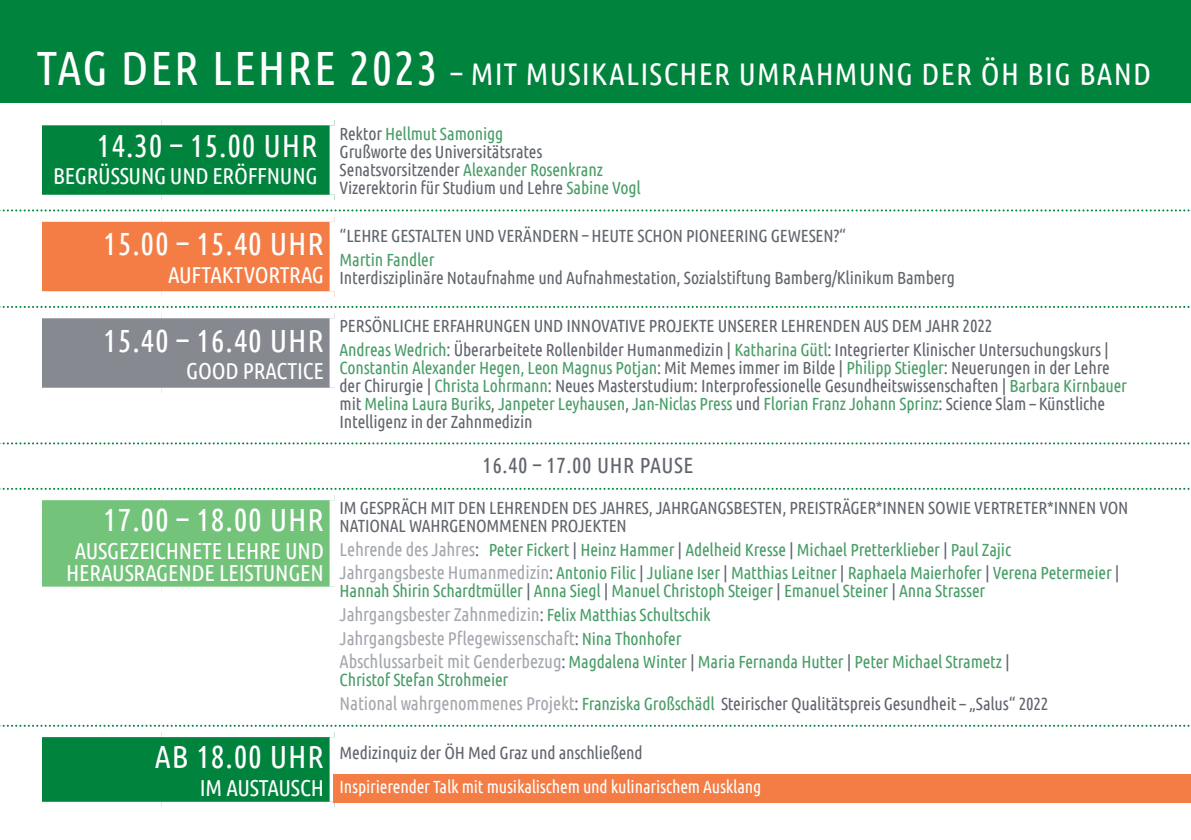
<style>
.page{position:relative;width:1191px;height:840px;background:#fff}
.page>*{position:absolute;margin:0;border:0;box-sizing:border-box;transform-origin:0 0}
.Uhrzeit{font:32px "Ubuntu Condensed";letter-spacing:.025em;color:#fff}
.t1{font:31.2px "Ubuntu Condensed";letter-spacing:.04em;color:#fff}
.Themen{font:23px/22px "Ubuntu Condensed";letter-spacing:-.01em;color:#fff;text-align:center}
.Uhrzeit_pause{font:22px "Ubuntu Condensed";letter-spacing:.025em;color:#61656d}
.namen{font:18.4px "Ubuntu Condensed";letter-spacing:-.01em;color:#a4a7ad}
.namen-2{font:17.6px/18px "Ubuntu Condensed";letter-spacing:-.01em;color:#61656d}
.namen-3{font:17.6px/18px "Ubuntu Condensed";letter-spacing:-.01em;color:#499d67}
.namen_highlight{font:17.6px "Ubuntu Condensed";letter-spacing:-.01em;color:#fff}
.s1{font-size:48px}
.s2{color:#499d67}
.s3{font-size:18.4px;color:#a4a7ad}
.s4{color:#61656d}
.s5{font-size:17.6px;color:#61656d}
.s6{font-size:17.6px;color:#499d67}
</style>
<div class="page">
<div style="left:0;top:0;width:1191px;height:102px;background:#00833d"></div>
<div style="left:42px;top:120px;width:292px;height:80px;background:#00833d"></div>
<div style="left:42px;top:217px;width:292px;height:79px;background:#f47d46"></div>
<div style="left:42px;top:313px;width:292px;height:79px;background:#86898f"></div>
<div style="left:42px;top:495px;width:292px;height:96px;background:#73c37b"></div>
<div style="left:42px;top:731px;width:292px;height:75px;background:#00833d"></div>
<div style="left:37px;top:195px;width:124px;height:10px;background:#fff"></div>
<div style="left:161px;top:195px;width:173px;height:10px;background:#fff"></div>
<div style="left:37px;top:291px;width:124px;height:10px;background:#fff"></div>
<div style="left:161px;top:291px;width:173px;height:10px;background:#fff"></div>
<div style="left:37px;top:308px;width:124px;height:10px;background:#fff"></div>
<div style="left:161px;top:308px;width:173px;height:10px;background:#fff"></div>
<div style="left:37px;top:212px;width:124px;height:10px;background:#fff"></div>
<div style="left:161px;top:212px;width:173px;height:10px;background:#fff"></div>
<div style="left:37px;top:490px;width:124px;height:10px;background:#fff"></div>
<div style="left:161px;top:490px;width:173px;height:10px;background:#fff"></div>
<div style="left:37px;top:586px;width:124px;height:10px;background:#fff"></div>
<div style="left:161px;top:586px;width:178px;height:10px;background:#fff"></div>
<div style="left:37px;top:726px;width:124px;height:10px;background:#fff"></div>
<div style="left:161px;top:726px;width:173px;height:10px;background:#fff"></div>
<div style="left:42px;top:801px;width:119px;height:10px;background:#fff"></div>
<div style="left:161px;top:801px;width:173px;height:10px;background:#fff"></div>
<div style="left:329px;top:500px;width:10px;height:86px;background:#fff"></div>
<div style="left:329px;top:736px;width:10px;height:65px;background:#fff"></div>
<div style="left:329px;top:222px;width:10px;height:69px;background:#fff"></div>
<div style="left:42px;top:115px;width:119px;height:10px;background:#fff"></div>
<div style="left:161px;top:115px;width:173px;height:10px;background:#fff"></div>
<div style="left:329px;top:125px;width:10px;height:70px;background:#fff"></div>
<div style="left:37px;top:387px;width:124px;height:10px;background:#fff"></div>
<div style="left:161px;top:387px;width:178px;height:10px;background:#fff"></div>
<div style="left:329px;top:318px;width:10px;height:69px;background:#fff"></div>
<svg style="left:0;top:209px;width:1190px;height:2px"></svg>
<svg style="left:0;top:306px;width:1190px;height:2px"></svg>
<svg style="left:0;top:442px;width:1190px;height:2px"></svg>
<svg style="left:0;top:487px;width:1190px;height:2px"></svg>
<svg style="left:0;top:724px;width:1190px;height:2px"></svg>
<div style="left:334px;top:773px;width:857px;height:28px;background:#f47d46"></div>
<p class="t1" style="left:37px;top:54px;width:1115px"><span class="s1">TAG DER LEHRE 2023</span> – MIT MUSIKALISCHER UMRAHMUNG DER ÖH BIG BAND</p>
<p class="Uhrzeit" style="left:97px;top:125px;width:222px">14.30 – 15.00 UHR</p>
<p class="Themen" style="left:53px;top:164px;width:266px">BEGRÜSSUNG UND ERÖFFNUNG</p>
<p class="Uhrzeit" style="left:103px;top:224px;width:222px">15.00 – 15.40 UHR</p>
<p class="Themen" style="left:168px;top:263px;width:157px">AUFTAKTVORTRAG</p>
<p class="Uhrzeit" style="left:103px;top:320px;width:222px">15.40 – 16.40 UHR</p>
<p class="Themen" style="left:186px;top:359px;width:139px">GOOD PRACTICE</p>
<p class="Uhrzeit" style="left:103px;top:499px;width:222px">17.00 – 18.00 UHR</p>
<p class="Themen" style="left:66px;top:538px;width:259px">AUSGEZEICHNETE LEHRE UND<br>HERAUSRAGENDE LEISTUNGEN</p>
<p class="Uhrzeit" style="left:155px;top:736px;width:170px">AB 18.00 UHR</p>
<p class="Themen" style="left:200px;top:775px;width:125px">IM AUSTAUSCH</p>
<p class="namen-2" style="left:339px;top:124px;width:303px">Rektor <span class="s2">Hellmut Samonigg<br></span>Grußworte des Universitätsrates Senatsvorsitzender <span class="s2">Alexander Rosenkranz </span>Vizerektorin für Studium und Lehre <span class="s2">Sabine Vogl</span></p>
<h4 class="namen-2" style="left:339px;top:226px;width:508px">“LEHRE GESTALTEN UND VERÄNDERN – HEUTE SCHON PIONEERING GEWESEN?“</h4>
<p class="namen-2" style="left:339px;top:250px;width:617px"><span class="s2">Martin Fandler<br></span>Interdisziplinäre Notaufnahme und Aufnahmestation, Sozialstiftung Bamberg/Klinikum Bamberg</p>
<h4 class="namen-2" style="left:339px;top:316px;width:654px">PERSÖNLICHE ERFAHRUNGEN UND INNOVATIVE PROJEKTE UNSERER LEHRENDEN AUS DEM JAHR 2022</h4>
<p class="namen-2" style="left:339px;top:339px;width:789px"><span class="s2">Andreas Wedrich</span>: Überarbeitete Rollenbilder Humanmedizin | <span class="s2">Katharina Gütl</span>: Integrierter Klinischer Untersuchungskurs | <span class="s2">Constantin Alexander Hegen, Leon Magnus Potjan</span>: Mit Memes immer im Bilde | <span class="s2">Philipp Stiegler</span>: Neuerungen in der Lehre der Chirurgie | <span class="s2">Christa Lohrmann</span>: Neues Masterstudium: Interprofessionelle Gesundheitswissenschaften | <span class="s2">Barbara Kirnbauer </span>mit <span class="s2">Melina Laura Buriks</span>, <span class="s2">Janpeter Leyhausen</span>, <span class="s2">Jan-Niclas Press</span> und <span class="s2">Florian Franz Johann Sprinz</span>: Science Slam – Künstliche Intelligenz in der Zahnmedizin</p>
<p class="Uhrzeit_pause" style="left:482px;top:451px;width:212px">16.40 – 17.00 UHR PAUSE</p>
<h4 class="namen-2" style="left:339px;top:497px;width:790px">IM GESPRÄCH MIT DEN LEHRENDEN DES JAHRES, JAHRGANGSBESTEN, PREISTRÄGER*INNEN SOWIE VERTRETER*INNEN VON<br>NATIONAL WAHRGENOMMENEN PROJEKTEN</h4>
<p class="namen-3" style="left:339px;top:539px;width:673px"><span class="s3">Lehrende des Jahres</span><span class="s4">:</span> Peter Fickert <span class="s4">|</span> Heinz Hammer <span class="s4">|</span> Adelheid Kresse <span class="s4">|</span> Michael Pretterklieber <span class="s4">|</span> Paul Zajic</p>
<p class="namen-3" style="left:339px;top:563px;width:781px"><span class="s3">Jahrgangsbeste Humanmedizin</span><span class="s4">:</span> Antonio Filic <span class="s4">|</span> Juliane Iser <span class="s4">|</span> Matthias Leitner <span class="s4">|</span> Raphaela Maierhofer <span class="s4">|</span> Verena Petermeier <span class="s4">|<br></span>Hannah Shirin Schardtmüller <span class="s4">|</span> Anna Siegl <span class="s4">|</span> Manuel Christoph Steiger <span class="s4">|</span> Emanuel Steiner <span class="s4">|</span> Anna Strasser</p>
<p class="namen" style="left:339px;top:602px;width:372px">Jahrgangsbester Zahnmedizin<span class="s5">:</span> <span class="s6">Felix Matthias Schultschik</span></p>
<p class="namen" style="left:339px;top:626px;width:343px">Jahrgangsbeste Pflegewissenschaft<span class="s5">:</span> <span class="s6">Nina Thonhofer</span></p>
<p class="namen-3" style="left:339px;top:652px;width:671px"><span class="s3">Abschlussarbeit mit Genderbezug</span><span class="s4">:</span> Magdalena Winter <span class="s4">|</span> Maria Fernanda Hutter <span class="s4">|</span> Peter Michael Strametz <span class="s4">|<br></span>Christof Stefan Strohmeier</p>
<p class="namen-2" style="left:339px;top:693px;width:710px"><span class="s3">National wahrgenommenes Projekt</span>: <span class="s2">Franziska Großschädl</span> Steirischer Qualitätspreis Gesundheit – „Salus“ 2022</p>
<p class="namen-2" style="left:339px;top:743px;width:305px">Medizinquiz der ÖH Med Graz und anschließend</p>
<p class="namen_highlight" style="left:339px;top:775px;width:423px">Inspirierender Talk mit musikalischem und kulinarischem Ausklang</p>
</div>
